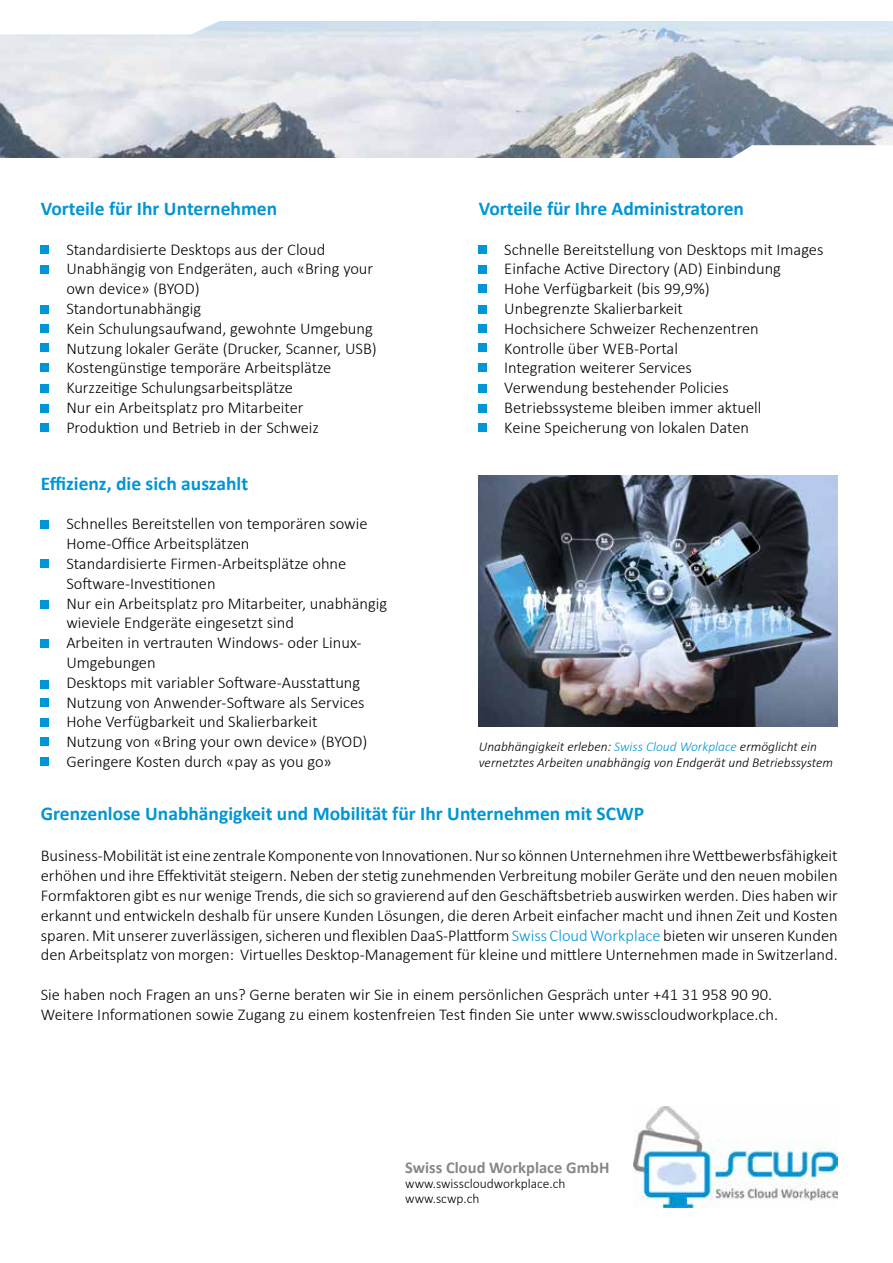
<style>
.page{position:relative;width:893px;height:1263px;background:#fff}
.page>*{position:absolute;margin:0;border:0;box-sizing:border-box;transform-origin:0 0}
.t1{font:700 19.5px "Calibri";color:#0095d6}
.t2{font:300 16.5px/19.8px "Calibri";color:#000}
.t3{font:700 16.5px "Calibri";color:#878787}
.t4{font:italic 300 13.5px/16.2px "Calibri";color:#000}
.t5{font:300 13.5px/15px "Calibri";color:#000}
.s1{color:#0095d6}
</style>
<div class="page">
<img style="left:0;top:21px;width:893px;height:136px">
<div style="left:41px;top:520px;width:8px;height:9px;background:#0095d6"></div>
<div style="left:41px;top:559px;width:8px;height:9px;background:#0095d6"></div>
<div style="left:41px;top:601px;width:8px;height:8px;background:#0095d6"></div>
<div style="left:41px;top:640px;width:8px;height:8px;background:#0095d6"></div>
<div style="left:41px;top:680px;width:8px;height:8px;background:#0095d6"></div>
<div style="left:41px;top:698px;width:8px;height:9px;background:#0095d6"></div>
<div style="left:41px;top:718px;width:8px;height:8px;background:#0095d6"></div>
<div style="left:41px;top:738px;width:8px;height:8px;background:#0095d6"></div>
<div style="left:41px;top:757px;width:8px;height:8px;background:#0095d6"></div>
<img style="left:479px;top:475px;width:359px;height:251px">
<div style="left:41px;top:246px;width:8px;height:8px;background:#0095d6"></div>
<div style="left:41px;top:265px;width:8px;height:8px;background:#0095d6"></div>
<div style="left:41px;top:306px;width:8px;height:8px;background:#0095d6"></div>
<div style="left:41px;top:325px;width:8px;height:8px;background:#0095d6"></div>
<div style="left:41px;top:344px;width:8px;height:8px;background:#0095d6"></div>
<div style="left:41px;top:363px;width:8px;height:9px;background:#0095d6"></div>
<div style="left:41px;top:384px;width:8px;height:9px;background:#0095d6"></div>
<div style="left:41px;top:404px;width:8px;height:9px;background:#0095d6"></div>
<div style="left:41px;top:423px;width:8px;height:8px;background:#0095d6"></div>
<svg style="left:0;top:21px;width:227px;height:14px"></svg>
<svg style="left:725px;top:144px;width:168px;height:14px"></svg>
<div style="left:479px;top:246px;width:8px;height:8px;background:#0095d6"></div>
<div style="left:479px;top:265px;width:8px;height:8px;background:#0095d6"></div>
<div style="left:479px;top:306px;width:8px;height:8px;background:#0095d6"></div>
<div style="left:479px;top:325px;width:8px;height:8px;background:#0095d6"></div>
<div style="left:479px;top:344px;width:8px;height:8px;background:#0095d6"></div>
<div style="left:479px;top:363px;width:8px;height:9px;background:#0095d6"></div>
<div style="left:479px;top:284px;width:8px;height:9px;background:#0095d6"></div>
<div style="left:479px;top:404px;width:8px;height:9px;background:#0095d6"></div>
<div style="left:479px;top:423px;width:8px;height:8px;background:#0095d6"></div>
<div style="left:479px;top:384px;width:8px;height:9px;background:#0095d6"></div>
<img style="left:633px;top:1106px;width:205px;height:101px">
<p class="t1" style="left:41px;top:196px;width:238px">Vorteile für Ihr Unternehmen</p>
<p class="t2" style="left:66px;top:239px;width:312px">Standardisierte Desktops aus der Cloud Unabhängig von Endgeräten, auch «Bring your own device» (BYOD)<br>Standortunabhängig<br>Kein Schulungsaufwand, gewohnte Umgebung Nutzung lokaler Geräte (Drucker, Scanner, USB)<br>Kostengünstige temporäre Arbeitsplätze Kurzzeitige Schulungsarbeitsplätze<br>Nur ein Arbeitsplatz pro Mitarbeiter Produktion und Betrieb in der Schweiz</p>
<p class="t1" style="left:41px;top:471px;width:209px">Effizienz, die sich auszahlt</p>
<p class="t2" style="left:66px;top:514px;width:323px">Schnelles Bereitstellen von temporären sowie Home-Office Arbeitsplätzen<br>Standardisierte Firmen-Arbeitsplätze ohne Software-Investitionen<br>Nur ein Arbeitsplatz pro Mitarbeiter, unabhängig wieviele Endgeräte eingesetzt sind<br>Arbeiten in vertrauten Windows- oder Linux-Umgebungen<br>Desktops mit variabler Software-Ausstattung Nutzung von Anwender-Software als Services Hohe Verfügbarkeit und Skalierbarkeit<br>Nutzung von «Bring your own device» (BYOD)<br>Geringere Kosten durch «pay as you go»</p>
<p class="t1" style="left:479px;top:196px;width:267px">Vorteile für Ihre Administratoren</p>
<p class="t2" style="left:504px;top:239px;width:321px">Schnelle Bereitstellung von Desktops mit Images Einfache Active Directory (AD) Einbindung<br>Hohe Verfügbarkeit (bis 99,9%)<br>Unbegrenzte Skalierbarkeit<br>Hochsichere Schweizer Rechenzentren<br>Kontrolle über WEB-Portal<br>Integration weiterer Services<br>Verwendung bestehender Policies Betriebssysteme bleiben immer aktuell<br>Keine Speicherung von lokalen Daten</p>
<p class="t4" style="left:479px;top:738px;width:356px">Unabhängigkeit erleben: <span class="s1">Swiss Cloud Workplace</span> ermöglicht ein vernetztes Arbeiten unabhängig von Endgerät und Betriebssystem</p>
<p class="t1" style="left:41px;top:801px;width:605px">Grenzenlose Unabhängigkeit und Mobilität für Ihr Unternehmen mit SCWP</p>
<p class="t2" style="left:41px;top:846px;width:798px;text-align:justify">Business-Mobilität ist eine zentrale Komponente von Innovationen. Nur so können Unternehmen ihre Wettbewerbsfähigkeit erhöhen und ihre Effektivität steigern. Neben der stetig zunehmenden Verbreitung mobiler Geräte und den neuen mobilen Formfaktoren gibt es nur wenige Trends, die sich so gravierend auf den Geschäftsbetrieb auswirken werden. Dies haben wir erkannt und entwickeln deshalb für unsere Kunden Lösungen, die deren Arbeit einfacher macht und ihnen Zeit und Kosten sparen. Mit unserer zuverlässigen, sicheren und flexiblen DaaS-Plattform <span class="s1">Swiss Cloud Workplace</span> bieten wir unseren Kunden den Arbeitsplatz von morgen: Virtuelles Desktop-Management für kleine und mittlere Unternehmen made in Switzerland.</p>
<p class="t2" style="left:41px;top:984px;width:739px">Sie haben noch Fragen an uns? Gerne beraten wir Sie in einem persönlichen Gespräch unter +41 31 958 90 90.<br>Weitere Informationen sowie Zugang zu einem kostenfreien Test finden Sie unter www.swisscloudworkplace.ch.</p>
<p class="t3" style="left:405px;top:1157px;width:206px">Swiss Cloud Workplace GmbH</p>
<p class="t5" style="left:405px;top:1176px;width:162px">www.swisscloudworkplace.ch www.scwp.ch</p>
</div>
